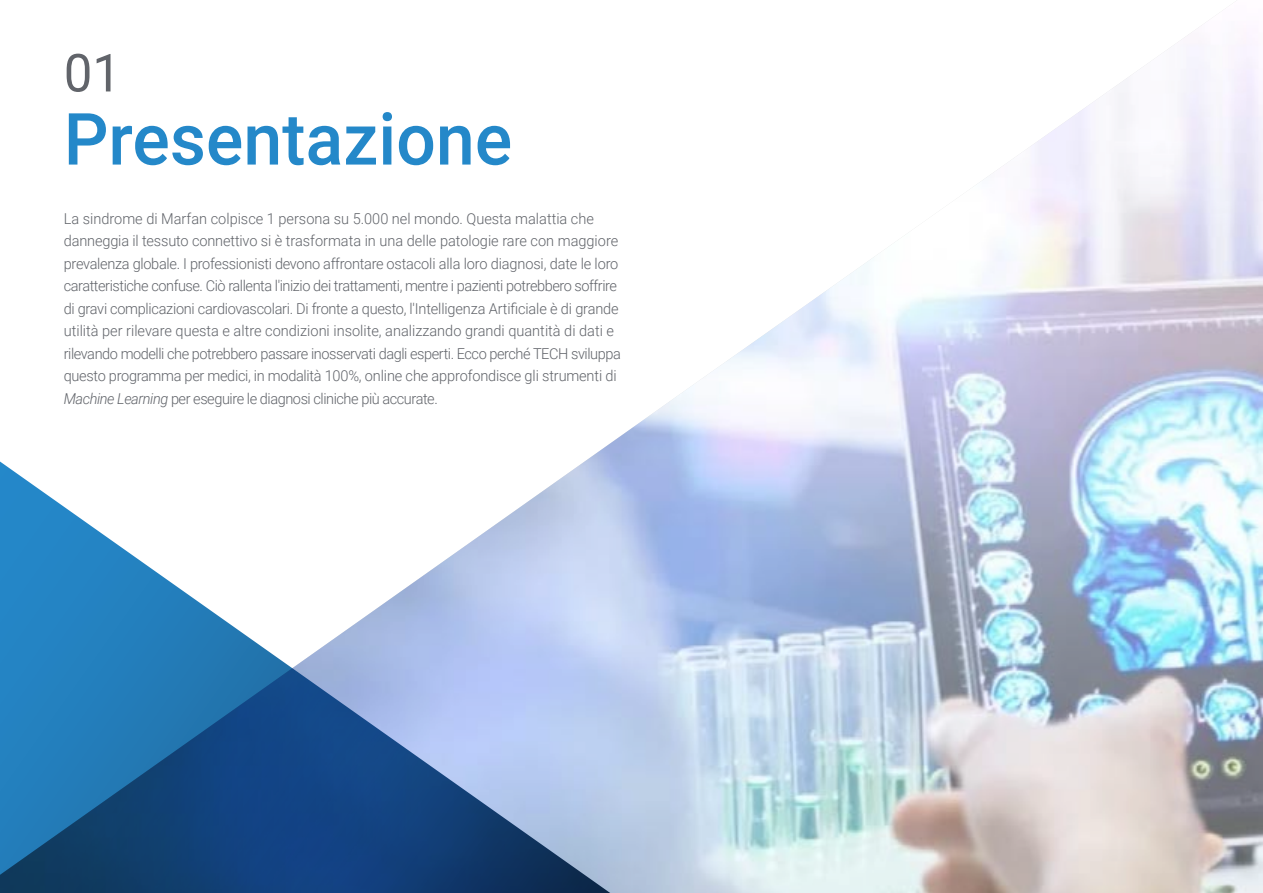
<style>
.page{position:relative;width:1263px;height:893px;background:#fff}
.page>*{position:absolute;margin:0;border:0;box-sizing:border-box;transform-origin:0 0}
.t1{font:500 72px "Roboto";color:#2488c9}
.t2{font:52.5px "Roboto";color:#61646a}
.t3{font:300 15px/22.5px "Roboto";letter-spacing:-.02em;color:#61646a}
.s1{font-style:italic}
</style>
<div class="page">
<img style="left:607px;top:25px;width:656px;height:868px">
<svg style="left:0;top:446px;width:640px;height:447px"></svg>
<h2 class="t2" style="left:64px;top:36px;width:59px">01</h2>
<h1 class="t1" style="left:64px;top:89px;width:450px">Presentazione</h1>
<p class="t3" style="left:64px;top:207px;width:558px">La sindrome di Marfan colpisce 1 persona su 5.000 nel mondo. Questa malattia che danneggia il tessuto connettivo si è trasformata in una delle patologie rare con maggiore prevalenza globale. I professionisti devono affrontare ostacoli alla loro diagnosi, date le loro caratteristiche confuse. Ciò rallenta l'inizio dei trattamenti, mentre i pazienti potrebbero soffrire di gravi complicazioni cardiovascolari. Di fronte a questo, l'Intelligenza Artificiale è di grande utilità per rilevare questa e altre condizioni insolite, analizzando grandi quantità di dati e rilevando modelli che potrebbero passare inosservati dagli esperti. Ecco perché TECH sviluppa questo programma per medici, in modalità 100%, online che approfondisce gli strumenti di <span class="s1">Machine Learning</span> per eseguire le diagnosi cliniche più accurate.</p>
</div>
